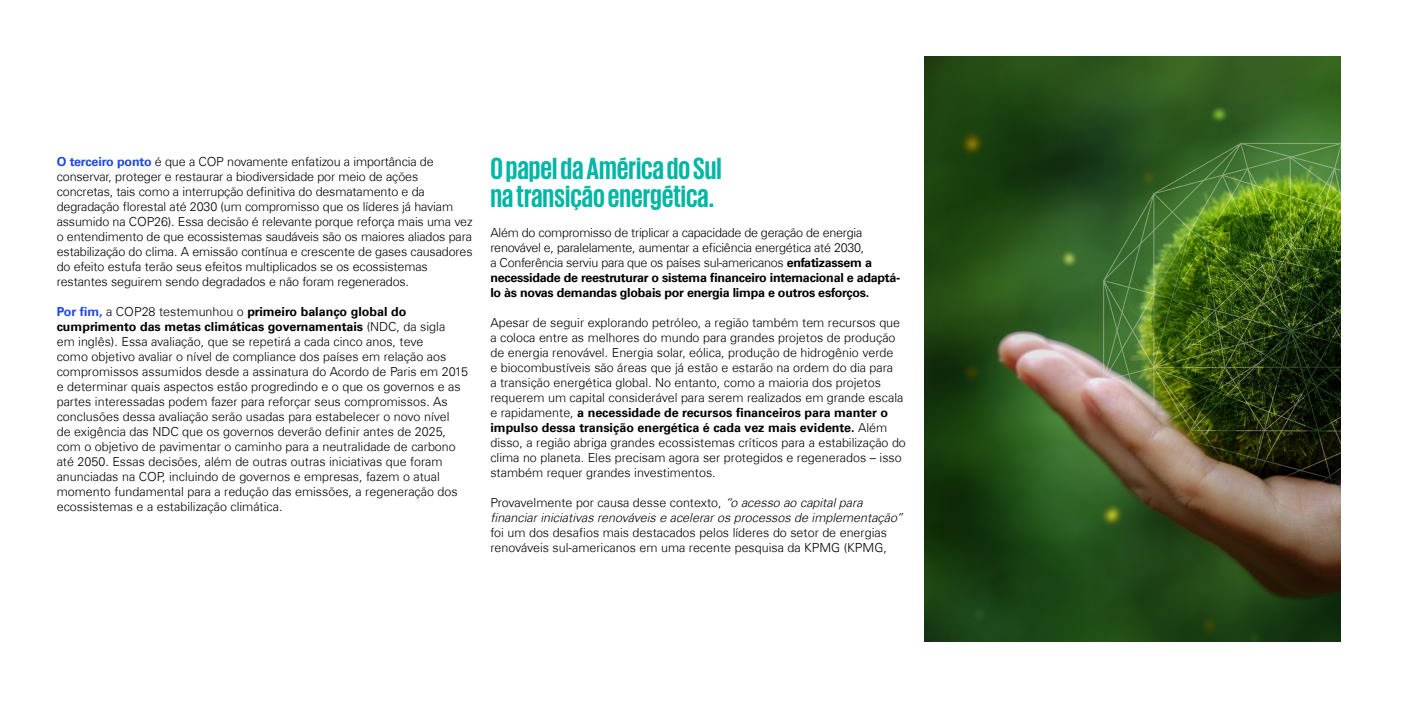
<style>
.page{position:relative;width:1418px;height:709px;background:#fff}
.page>*{position:absolute;margin:0;border:0;box-sizing:border-box;transform-origin:0 0}
.t1{font:700 31.25px/27.5px "KPMG";color:#00b6a4}
.t2{font:300 12.5px/15px "Universfor KPMG";color:#000}
.t3{font:300 12.5px/15px "Universfor KPMG";letter-spacing:-.02em;color:#000}
.t4{font:italic 300 12.5px/15px "Universfor KPMG";color:#000}
.s1{font-weight:700;color:#1e49e2}
.s2{font-weight:700}
.s3{font-style:normal}
</style>
<div class="page">
<img style="left:924px;top:57px;width:415px;height:584px">
<p class="t2" style="left:57px;top:154px;width:417px"><span class="s1">O terceiro ponto</span> é que a COP novamente enfatizou a importância de conservar, proteger e restaurar a biodiversidade por meio de ações concretas, tais como a interrupção definitiva do desmatamento e da degradação florestal até 2030 (um compromisso que os líderes já haviam assumido na COP26). Essa decisão é relevante porque reforça mais uma vez o entendimento de que ecossistemas saudáveis são os maiores aliados para estabilização do clima. A emissão contínua e crescente de gases causadores do efeito estufa terão seus efeitos multiplicados se os ecossistemas restantes seguirem sendo degradados e não foram regenerados.</p>
<p class="t2" style="left:57px;top:304px;width:413px"><span class="s1">Por fim,</span> a COP28 testemunhou o <span class="s2">primeiro balanço global do cumprimento das metas climáticas governamentais</span> (NDC, da sigla<br>em inglês). Essa avaliação, que se repetirá a cada cinco anos, teve<br>como objetivo avaliar o nível de compliance dos países em relação aos compromissos assumidos desde a assinatura do Acordo de Paris em 2015 e determinar quais aspectos estão progredindo e o que os governos e as partes interessadas podem fazer para reforçar seus compromissos. As conclusões dessa avaliação serão usadas para estabelecer o novo nível<br>de exigência das NDC que os governos deverão definir antes de 2025, com o objetivo de pavimentar o caminho para a neutralidade de carbono até 2050. Essas decisões, além de outras outras iniciativas que foram anunciadas na COP, incluindo de governos e empresas, fazem o atual momento fundamental para a redução das emissões, a regeneração dos ecossistemas e a estabilização climática.</p>
<h1 class="t1" style="left:490px;top:154px;width:233px">O papel da América do Sul na transição energética.</h1>
<p class="t3" style="left:490px;top:225px;width:411px">Além do compromisso de triplicar a capacidade de geração de energia renovável e, paralelamente, aumentar a eficiência energética até 2030,<br>a Conferência serviu para que os países sul-americanos <span class="s2">enfatizassem a necessidade de reestruturar o sistema financeiro internacional e adaptá&shy;lo às novas demandas globais por energia limpa e outros esforços.</span></p>
<p class="t2" style="left:490px;top:315px;width:417px">Apesar de seguir explorando petróleo, a região também tem recursos que a coloca entre as melhores do mundo para grandes projetos de produção de energia renovável. Energia solar, eólica, produção de hidrogênio verde<br>e biocombustíveis são áreas que já estão e estarão na ordem do dia para<br>a transição energética global. No entanto, como a maioria dos projetos requerem um capital considerável para serem realizados em grande escala e rapidamente, <span class="s2">a necessidade de recursos financeiros para manter o impulso dessa transição energética é cada vez mais evidente.</span> Além disso, a região abriga grandes ecossistemas críticos para a estabilização do clima no planeta. Eles precisam agora ser protegidos e regenerados – isso stambém requer grandes investimentos.</p>
<p class="t4" style="left:490px;top:495px;width:414px"><span class="s3">Provavelmente por causa desse contexto,</span> “o acesso ao capital para financiar iniciativas renováveis e acelerar os processos de implementação”</p>
<p class="t2" style="left:490px;top:525px;width:398px">foi um dos desafios mais destacados pelos líderes do setor de energias renováveis sul-americanos em uma recente pesquisa da KPMG (KPMG,</p>
</div>
